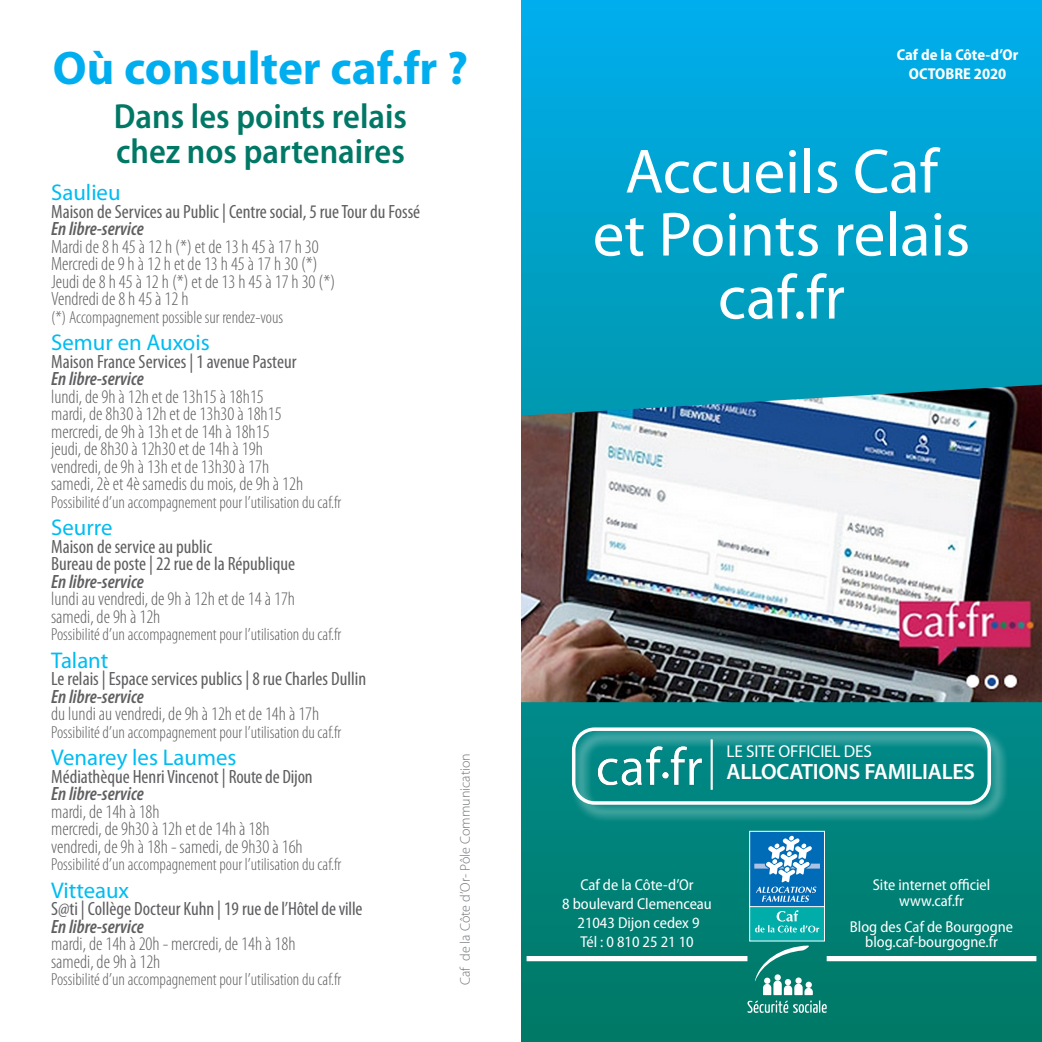
<style>
.page{position:relative;width:1042px;height:1042px;background:#fff}
.page>*{position:absolute;margin:0;border:0;box-sizing:border-box;transform-origin:0 0}
.t1{font:63px/63px "Myriad Pro";color:#fff;text-align:center}
.t2{font:700 47.25px "Myriad Pro";color:#00aeef}
.t3{font:600 semi-condensed 35px/35px "Myriad Pro";color:#007865}
.t4{font:22.75px "Myriad Pro";color:#00bcf1}
.t5{font:600 22.22px "Myriad Pro";letter-spacing:-.01em;color:#fff}
.t6{font:300 condensed 19.25px "Myriad Pro";color:#5f5f62}
.t7{font:condensed 19.25px "Myriad Pro";color:#5f5f62}
.t8{font:italic 600 condensed 19.25px "Myriad Pro";color:#5f5f62}
.t9{font:300 condensed 17.5px "Myriad Pro";color:#5f5f62}
.t10{font:17.15px "Myriad Pro";letter-spacing:-.01em;color:#fff}
.t11{font:semi-condensed 15.75px/19.1px "Myriad Pro";color:#fff;text-align:center}
.t12{font:700 semi-condensed 15.75px "Myriad Pro";color:#fff}
.t13{font:300 14px "Myriad Pro";color:#727477}
</style>
<div class="page">
<svg style="left:521px;top:0;width:521px;height:1042px;background:#0096ae"></svg>
<img style="left:521px;top:385px;width:521px;height:317px">
<div style="left:571px;top:726px;width:437px;height:96px;background:#fff;opacity:.75"></div>
<div style="left:572px;top:727px;width:419px;height:78px;border:4px solid #fff;border-radius:21px"></div>
<img style="left:588px;top:733px;width:115px;height:66px">
<hr style="left:710px;top:739px;width:3px;height:51px;background:#fff">
<div style="left:749px;top:870px;width:75px;height:71px;background:#00ada8"></div>
<div style="left:749px;top:870px;width:76px;height:71px;border:1px solid #fff"></div>
<div style="left:749px;top:831px;width:75px;height:75px;background:#006bb6"></div>
<div style="left:749px;top:831px;width:76px;height:76px;border:1px solid #fff"></div>
<svg style="left:754px;top:836px;width:66px;height:66px"></svg>
<svg style="left:755px;top:910px;width:64px;height:22px"></svg>
<svg style="left:747px;top:945px;width:79px;height:68px;background:#339689"></svg>
<div style="left:526px;top:956px;width:221px;height:5px;background:#fff"></div>
<div style="left:826px;top:956px;width:210px;height:5px;background:#fff"></div>
<p class="t2" style="left:53px;top:37px;width:417px">Où consulter caf.fr ?</p>
<p class="t3" style="left:114px;top:98px;width:295px">Dans les points relais chez nos partenaires</p>
<p class="t4" style="left:51px;top:179px;width:71px">Saulieu</p>
<p class="t7" style="left:51px;top:200px;width:370px">Maison de Services au Public | Centre social, 5 rue Tour du Fossé</p>
<p class="t8" style="left:51px;top:217px;width:94px">En libre-service</p>
<p class="t6" style="left:51px;top:235px;width:269px">Mardi de 8 h 45 à 12 h (*) et de 13 h 45 à 17 h 30</p>
<p class="t6" style="left:51px;top:252px;width:268px">Mercredi de 9 h à 12 h et de 13 h 45 à 17 h 30 (*)</p>
<p class="t6" style="left:51px;top:270px;width:285px">Jeudi de 8 h 45 à 12 h (*) et de 13 h 45 à 17 h 30 (*)</p>
<p class="t6" style="left:51px;top:287px;width:139px">Vendredi de 8 h 45 à 12 h</p>
<p class="t9" style="left:51px;top:307px;width:233px">(*) Accompagnement possible sur rendez-vous</p>
<p class="t4" style="left:51px;top:328px;width:160px">Semur en Auxois</p>
<p class="t7" style="left:51px;top:350px;width:247px">Maison France Services | 1 avenue Pasteur</p>
<p class="t8" style="left:51px;top:367px;width:94px">En libre-service</p>
<p class="t6" style="left:51px;top:385px;width:214px">lundi, de 9h à 12h et de 13h15 à 18h15</p>
<p class="t6" style="left:51px;top:402px;width:232px">mardi, de 8h30 à 12h et de 13h30 à 18h15</p>
<p class="t6" style="left:51px;top:420px;width:220px">mercredi, de 9h à 13h et de 14h à 18h15</p>
<p class="t6" style="left:51px;top:437px;width:213px">jeudi, de 8h30 à 12h30 et de 14h à 19h</p>
<p class="t6" style="left:51px;top:455px;width:219px">vendredi, de 9h à 13h et de 13h30 à 17h</p>
<p class="t6" style="left:51px;top:472px;width:253px">samedi, 2è et 4è samedis du mois, de 9h à 12h</p>
<p class="t9" style="left:51px;top:492px;width:292px">Possibilité d’un accompagnement pour l’utilisation du caf.fr</p>
<p class="t4" style="left:51px;top:513px;width:63px">Seurre</p>
<p class="t7" style="left:51px;top:535px;width:163px">Maison de service au public</p>
<p class="t7" style="left:51px;top:552px;width:245px">Bureau de poste | 22 rue de la République</p>
<p class="t8" style="left:51px;top:569px;width:94px">En libre-service</p>
<p class="t6" style="left:51px;top:587px;width:245px">lundi au vendredi, de 9h à 12h et de 14 à 17h</p>
<p class="t6" style="left:51px;top:605px;width:111px">samedi, de 9h à 12h</p>
<p class="t9" style="left:51px;top:624px;width:292px">Possibilité d’un accompagnement pour l’utilisation du caf.fr</p>
<p class="t4" style="left:51px;top:646px;width:59px">Talant</p>
<p class="t7" style="left:51px;top:667px;width:316px">Le relais | Espace services publics | 8 rue Charles Dullin</p>
<p class="t8" style="left:51px;top:684px;width:94px">En libre-service</p>
<p class="t6" style="left:51px;top:702px;width:270px">du lundi au vendredi, de 9h à 12h et de 14h à 17h</p>
<p class="t9" style="left:51px;top:721px;width:292px">Possibilité d’un accompagnement pour l’utilisation du caf.fr</p>
<p class="t4" style="left:51px;top:743px;width:187px">Venarey les Laumes</p>
<p class="t7" style="left:51px;top:764px;width:263px">Médiathèque Henri Vincenot | Route de Dijon</p>
<p class="t8" style="left:51px;top:782px;width:94px">En libre-service</p>
<p class="t6" style="left:51px;top:800px;width:110px">mardi, de 14h à 18h</p>
<p class="t6" style="left:51px;top:817px;width:220px">mercredi, de 9h30 à 12h et de 14h à 18h</p>
<p class="t6" style="left:51px;top:835px;width:253px">vendredi, de 9h à 18h - samedi, de 9h30 à 16h</p>
<p class="t9" style="left:51px;top:854px;width:292px">Possibilité d’un accompagnement pour l’utilisation du caf.fr</p>
<p class="t4" style="left:51px;top:876px;width:80px">Vitteaux</p>
<p class="t7" style="left:51px;top:897px;width:313px">S@ti | Collège Docteur Kuhn | 19 rue de l’Hôtel de ville</p>
<p class="t8" style="left:51px;top:914px;width:94px">En libre-service</p>
<p class="t6" style="left:51px;top:932px;width:246px">mardi, de 14h à 20h - mercredi, de 14h à 18h</p>
<p class="t6" style="left:51px;top:950px;width:111px">samedi, de 9h à 12h</p>
<p class="t9" style="left:51px;top:969px;width:292px">Possibilité d’un accompagnement pour l’utilisation du caf.fr</p>
<p class="t13" style="left:457px;top:985px;width:233px;rotate:-90deg">Caf de la Côte d’Or- Pôle Communication</p>
<p class="t12" style="left:897px;top:44px;width:123px">Caf de la Côte-d’Or</p>
<p class="t12" style="left:909px;top:64px;width:99px">OCTOBRE 2020</p>
<p class="t1" style="left:625px;top:139px;width:314px">Accueils Caf</p>
<p class="t1" style="left:593px;top:202px;width:379px">et Points relais caf.fr</p>
<p class="t10" style="left:726px;top:740px;width:147px">LE SITE OFFICIEL DES</p>
<p class="t5" style="left:726px;top:757px;width:250px">ALLOCATIONS FAMILIALES</p>
<p class="t11" style="left:580px;top:875px;width:115px">Caf de la Côte-d’Or</p>
<p class="t11" style="left:562px;top:894px;width:151px">8 boulevard Clemenceau<br>21043 Dijon cedex 9</p>
<p class="t11" style="left:580px;top:932px;width:115px">Tél : 0 810 25 21 10</p>
<p class="t11" style="left:873px;top:875px;width:119px">Site internet officiel</p>
<p class="t11" style="left:899px;top:891px;width:66px">www.caf.fr</p>
<p class="t11" style="left:850px;top:918px;width:165px;line-height:15.8px">Blog des Caf de Bourgogne blog.caf-bourgogne.fr</p>
</div>
